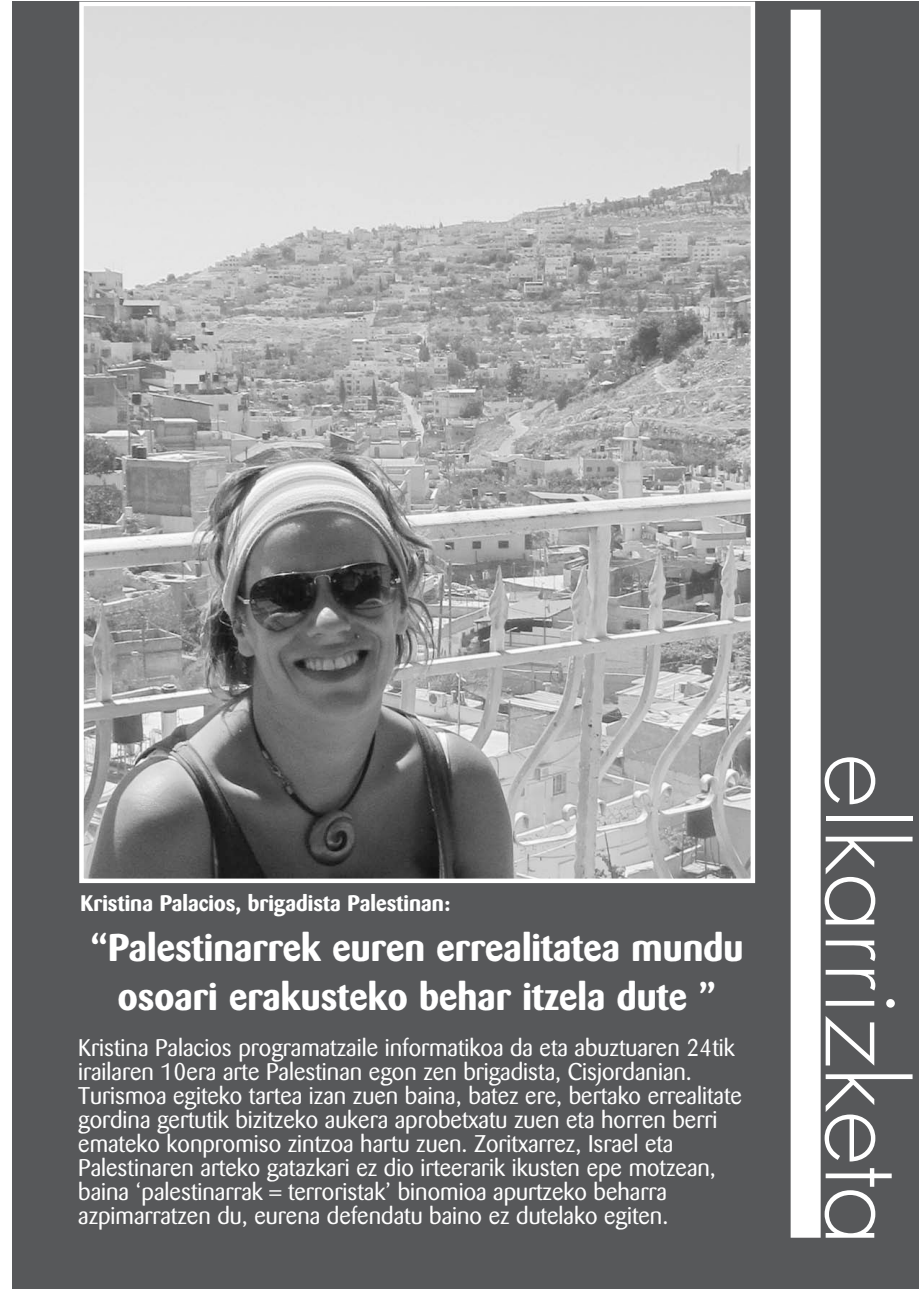
<style>
.page{position:relative;width:919px;height:1289px;background:#fff}
.page>*{position:absolute;margin:0;border:0;box-sizing:border-box;transform-origin:0 0}
.t1{font:300 105.3px "Futura";color:#fff}
.t2{font:36px/49.5px "Barme F";color:#fff;text-align:center}
.t3{font:22.5px/24px "Barme N";color:#fff}
.t4{font:21px "Barme F";color:#fff}
</style>
<div class="page">
<div style="left:13px;top:2px;width:905px;height:1286px;background:#57585a"></div>
<img style="left:84px;top:7px;width:666px;height:871px">
<div style="left:79px;top:2px;width:676px;height:881px;border:4px solid #fff"></div>
<div style="left:790px;top:10px;width:30px;height:1227px;background:#fff"></div>
<p class="t4" style="left:80px;top:893px;width:371px">Kristina Palacios, brigadista Palestinan:</p>
<h2 class="t2" style="left:90px;top:924px;width:654px">“Palestinarrek euren errealitatea mundu osoari erakusteko behar itzela dute ”</h2>
<p class="t3" style="left:78px;top:1037px;width:665px">Kristina Palacios programatzaile informatikoa da eta abuztuaren 24tik irailaren 10era arte Palestinan egon zen brigadista, Cisjordanian.<br>Turismoa egiteko tartea izan zuen baina, batez ere, bertako errealitate gordina gertutik bizitzeko aukera aprobetxatu zuen eta horren berri emateko konpromiso zintzoa hartu zuen. Zoritxarrez, Israel eta Palestinaren arteko gatazkari ez dio irteerarik ikusten epe motzean, baina ‘palestinarrak = terroristak’ binomioa apurtzeko beharra azpimarratzen du, eurena defendatu baino ez dutelako egiten.</p>
<h1 class="t1" style="left:913px;top:754px;width:493px;rotate:90deg">elkarrizketa</h1>
</div>
